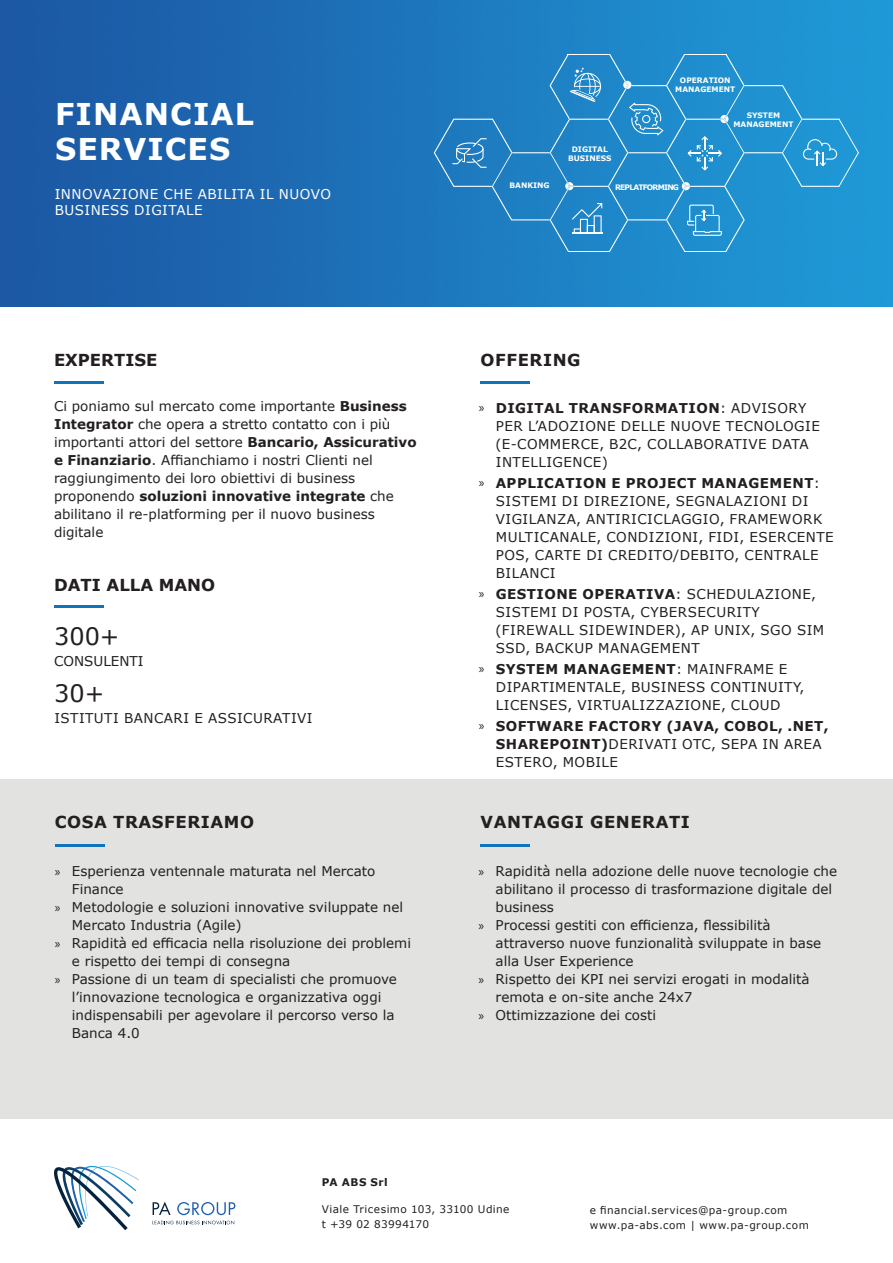
<style>
.page{position:relative;width:893px;height:1263px;background:#fff}
.page>*{position:absolute;margin:0;border:0;box-sizing:border-box;transform-origin:0 0}
.t1{font:700 30px "Verdana";letter-spacing:.035em;color:#fff}
.t2{font:24px "Verdana";color:#231f20}
.t3{font:700 16.5px "Verdana";letter-spacing:.035em;color:#231f20}
.t4{font:700 16.5px "Verdana";color:#231f20}
.t5{font:13.5px/18px "Verdana";color:#231f20}
.t6{font:13.5px/18px "Verdana";letter-spacing:.035em;color:#231f20}
.t7{font:700 13.5px/18px "Verdana";letter-spacing:.035em;color:#231f20}
.t8{font:13.5px "Verdana";letter-spacing:.035em;color:#fff}
.Copy_Text_9pt{font:10.5px "Verdana";letter-spacing:.04em;color:#231f20}
.Copy_Text_9pt-2{font:700 10.5px "Verdana";letter-spacing:.05em;color:#231f20}
.t9{font:700 7.5px "Verdana";color:#fff}
.t10{font:700 7.5px "Verdana";letter-spacing:-.1em;color:#fff}
.s1{font-weight:700}
.s2{font-family:"Myriad Pro"}
.s3{font-family:"Myriad Pro";font-weight:400}
.s4{font-weight:400}
</style>
<div class="page">
<img style="left:0;top:0;width:893px;height:306px">
<hr style="left:54px;top:381px;width:49px;height:3px;background:#1074bc">
<hr style="left:480px;top:381px;width:50px;height:3px;background:#1074bc">
<div style="left:0;top:779px;width:893px;height:339px;background:#e2e2e1"></div>
<hr style="left:480px;top:844px;width:50px;height:2px;background:#1074bc">
<hr style="left:56px;top:844px;width:49px;height:2px;background:#1074bc">
<svg style="left:54px;top:1165px;width:85px;height:65px"></svg>
<svg style="left:153px;top:1201px;width:82px;height:23px"></svg>
<hr style="left:54px;top:605px;width:49px;height:3px;background:#1074bc">
<svg style="left:434px;top:54px;width:425px;height:198px;background:#278dcc"></svg>
<p class="t1" style="left:55px;top:93px;width:200px">FINANCIAL</p>
<p class="t1" style="left:55px;top:128px;width:177px">SERVICES</p>
<p class="t8" style="left:55px;top:185px;width:278px">INNOVAZIONE CHE ABILITA IL NUOVO</p>
<p class="t8" style="left:55px;top:201px;width:149px">BUSINESS DIGITALE</p>
<p class="t9" style="left:509px;top:179px;width:42px">BANKING</p>
<p class="t9" style="left:680px;top:75px;width:52px">OPERATION</p>
<p class="t9" style="left:675px;top:84px;width:62px">MANAGEMENT</p>
<p class="t9" style="left:572px;top:144px;width:38px">DIGITAL</p>
<p class="t9" style="left:568px;top:153px;width:45px">BUSINESS</p>
<p class="t10" style="left:615px;top:182px;width:65px">REPLATFORMING</p>
<p class="t9" style="left:747px;top:110px;width:35px">SYSTEM</p>
<p class="t9" style="left:733px;top:119px;width:62px">MANAGEMENT</p>
<p class="t4" style="left:54px;top:348px;width:105px">EXPERTISE</p>
<p class="t3" style="left:481px;top:348px;width:102px">OFFERING</p>
<p class="t5" style="left:54px;top:397px;width:364px">Ci poniamo sul mercato come importante <span class="s1">Business Integrator</span> che opera a stretto contatto con i più importanti attori del settore <span class="s1">Bancario, Assicurativo e Finanziario</span>. Affianchiamo i nostri Clienti nel raggiungimento dei loro obiettivi di business proponendo <span class="s1">soluzioni innovative integrate</span> che abilitano il re-platforming per il nuovo business digitale</p>
<p class="t6" style="left:496px;top:399px;width:326px;text-indent:-17px"><span class="s2">»</span> <span class="s1">DIGITAL TRANSFORMATION</span>: ADVISORY<br>PER L’ADOZIONE DELLE NUOVE TECNOLOGIE (E-COMMERCE, B2C, COLLABORATIVE DATA<br>INTELLIGENCE)</p>
<p class="t6" style="left:496px;top:474px;width:339px;text-indent:-17px"><span class="s2">»</span> <span class="s1">APPLICATION E PROJECT MANAGEMENT</span>:<br>SISTEMI DI DIREZIONE, SEGNALAZIONI DI VIGILANZA, ANTIRICICLAGGIO, FRAMEWORK MULTICANALE, CONDIZIONI, FIDI, ESERCENTE POS, CARTE DI CREDITO/DEBITO, CENTRALE BILANCI</p>
<p class="t6" style="left:496px;top:585px;width:330px;text-indent:-17px"><span class="s2">»</span> <span class="s1">GESTIONE OPERATIVA</span>: SCHEDULAZIONE, SISTEMI DI POSTA, CYBERSECURITY (FIREWALL SIDEWINDER), AP UNIX, SGO SIM SSD, BACKUP MANAGEMENT</p>
<p class="t6" style="left:496px;top:660px;width:310px;text-indent:-17px"><span class="s2">»</span> <span class="s1">SYSTEM MANAGEMENT</span>: MAINFRAME E<br>DIPARTIMENTALE, BUSINESS CONTINUITY,<br>LICENSES, VIRTUALIZZAZIONE, CLOUD</p>
<p class="t7" style="left:496px;top:717px;width:334px;text-indent:-17px"><span class="s3">»</span> SOFTWARE FACTORY (JAVA, COBOL, .NET,<br>SHAREPOINT)<span class="s4">DERIVATI OTC, SEPA IN AREA<br>ESTERO, MOBILE</span></p>
<p class="t4" style="left:54px;top:573px;width:163px">DATI ALLA MANO</p>
<p class="t2" style="left:54px;top:619px;width:67px">300+</p>
<p class="t5" style="left:54px;top:651px;width:91px">CONSULENTI</p>
<p class="t2" style="left:54px;top:676px;width:52px">30+</p>
<p class="t6" style="left:54px;top:708px;width:260px">ISTITUTI BANCARI E ASSICURATIVI</p>
<p class="t3" style="left:55px;top:810px;width:201px">COSA TRASFERIAMO</p>
<p class="t3" style="left:481px;top:810px;width:211px">VANTAGGI GENERATI</p>
<p class="t5" style="left:72px;top:861px;width:305px;text-indent:-17px"><span class="s2">»</span> Esperienza ventennale maturata nel Mercato<br>Finance</p>
<p class="t5" style="left:72px;top:897px;width:333px;text-indent:-17px"><span class="s2">»</span> Metodologie e soluzioni innovative sviluppate nel<br>Mercato Industria (Agile)</p>
<p class="t5" style="left:72px;top:933px;width:341px;text-indent:-17px"><span class="s2">»</span> Rapidità ed efficacia nella risoluzione dei problemi e rispetto dei tempi di consegna</p>
<p class="t5" style="left:72px;top:969px;width:327px;text-indent:-17px"><span class="s2">»</span> Passione di un team di specialisti che promuove l’innovazione tecnologica e organizzativa oggi indispensabili per agevolare il percorso verso la Banca 4.0</p>
<p class="t5" style="left:496px;top:861px;width:343px;text-indent:-17px"><span class="s2">»</span> Rapidità nella adozione delle nuove tecnologie che abilitano il processo di trasformazione digitale del business</p>
<p class="t5" style="left:496px;top:915px;width:327px;text-indent:-17px"><span class="s2">»</span> Processi gestiti con efficienza, flessibilità attraverso nuove funzionalità sviluppate in base alla User Experience</p>
<p class="t5" style="left:496px;top:969px;width:316px;text-indent:-17px"><span class="s2">»</span> Rispetto dei KPI nei servizi erogati in modalità remota e on-site anche 24x7</p>
<p class="t5" style="left:479px;top:1005px;width:179px"><span class="s2">»</span> Ottimizzazione dei costi</p>
<p class="Copy_Text_9pt-2" style="left:322px;top:1174px;width:67px">PA ABS Srl</p>
<p class="Copy_Text_9pt" style="left:322px;top:1202px;width:189px">Viale Tricesimo 103, 33100 Udine</p>
<p class="Copy_Text_9pt" style="left:322px;top:1217px;width:109px">t +39 02 83994170</p>
<p class="Copy_Text_9pt" style="left:590px;top:1202px;width:199px">e financial.services@pa-group.com</p>
<p class="Copy_Text_9pt" style="left:590px;top:1217px;width:221px">www.pa-abs.com | www.pa-group.com</p>
</div>
